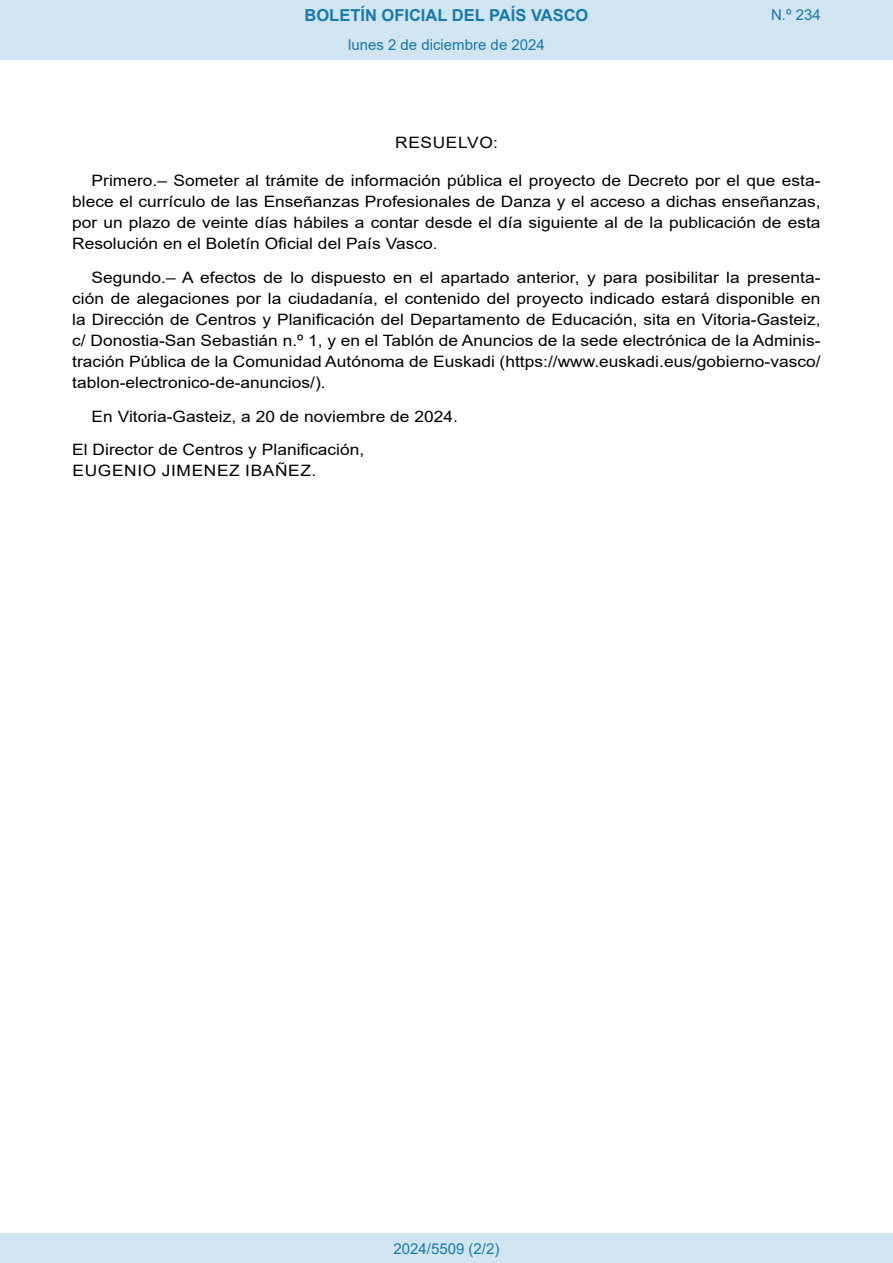
<style>
.page{position:relative;width:893px;height:1263px;background:#fff}
.page>*{position:absolute;margin:0;border:0;box-sizing:border-box;transform-origin:0 0}
.t1{font:700 16.5px "Arial";color:#1879ad}
.BOPVDetalle{font:15.6px/21px "Arial";color:#000;text-align:justify;scale:1.11 1}
.BOPVFirmaLugFec{font:15.6px "Arial";color:#000;scale:1.11 1}
.BOPVFirmaPuesto{font:15.6px "Arial";color:#000;scale:1.11 1}
.BOPVFirmaNombre{font:15.6px "Arial";letter-spacing:.035em;color:#000;scale:1.11 1}
.BOPVClave{font:15.6px "Arial";letter-spacing:.035em;color:#000;scale:1.11 1}
.Paginacion_Centro{font:15px "Arial";color:#1879ad}
</style>
<div class="page">
<div style="left:0;top:0;width:893px;height:60px;background:#d0e5f0"></div>
<div style="left:0;top:1233px;width:893px;height:30px;background:#d0e5f0"></div>
<p class="t1" style="left:305px;top:3px;width:285px">BOLETÍN OFICIAL DEL PAÍS VASCO</p>
<p class="Paginacion_Centro" style="left:348px;top:35px;width:198px">lunes 2 de diciembre de 2024</p>
<p class="Paginacion_Centro" style="left:771px;top:5px;width:51px">N.º 234</p>
<p class="BOPVClave" style="left:395px;top:132px;width:94px">RESUELVO:</p>
<p class="BOPVDetalle" style="left:72px;top:170px;width:676px;text-indent:19px">Primero.– Someter al trámite de información pública el proyecto de Decreto por el que esta&shy;blece el currículo de las Enseñanzas Profesionales de Danza y el acceso a dichas enseñanzas, por un plazo de veinte días hábiles a contar desde el día siguiente al de la publicación de esta Resolución en el Boletín Oficial del País Vasco.</p>
<p class="BOPVDetalle" style="left:72px;top:267px;width:676px;text-indent:19px">Segundo.– A efectos de lo dispuesto en el apartado anterior, y para posibilitar la presenta&shy;ción de alegaciones por la ciudadanía, el contenido del proyecto indicado estará disponible en la Dirección de Centros y Planificación del Departamento de Educación, sita en Vitoria-Gasteiz, c/ Donostia-San Sebastián n.º 1, y en el Tablón de Anuncios de la sede electrónica de la Adminis&shy;tración Pública de la Comunidad Autónoma de Euskadi (https://www.euskadi.eus/gobierno-vasco/ tablon-electronico-de-anuncios/).</p>
<p class="BOPVFirmaLugFec" style="left:92px;top:405px;width:331px">En Vitoria-Gasteiz, a 20 de noviembre de 2024.</p>
<p class="BOPVFirmaPuesto" style="left:72px;top:439px;width:265px">El Director de Centros y Planificación,</p>
<p class="BOPVFirmaNombre" style="left:73px;top:460px;width:221px">EUGENIO JIMENEZ IBAÑEZ.</p>
<p class="Paginacion_Centro" style="left:393px;top:1238px;width:107px">2024/5509 (2/2)</p>
</div>
